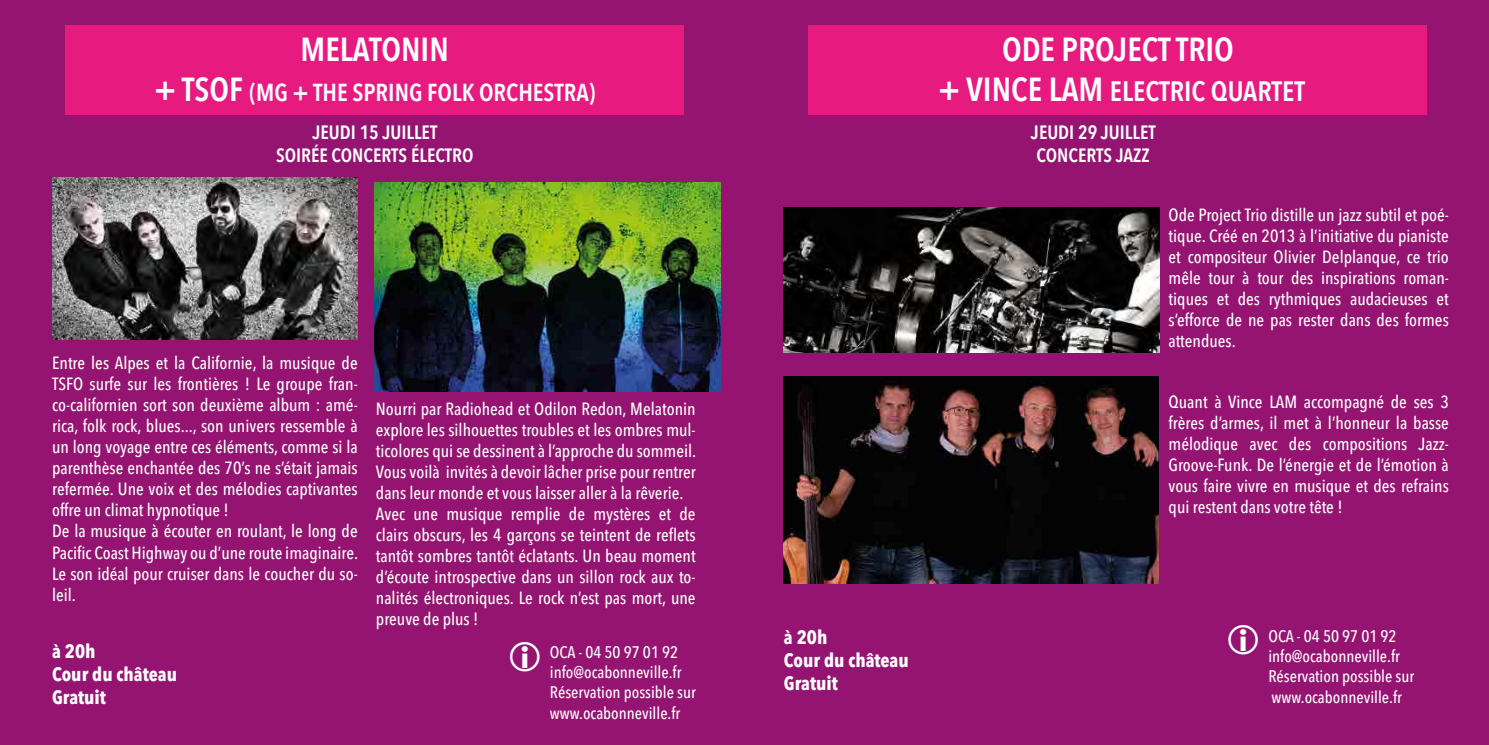
<style>
.page{position:relative;width:1489px;height:745px;background:#fff}
.page>*{position:absolute;margin:0;border:0;box-sizing:border-box;transform-origin:0 0}
.t1{font:36.93px "Webs";color:#fff}
.t2{font:600 33.25px "Avenir Next Condensed";color:#fff}
.t3{font:600 28px "Avenir Next Condensed";color:#fff}
.t4{font:600 24.5px "Avenir Next Condensed";color:#fff}
.t5{font:600 19.25px/23.1px "Avenir Next Condensed";color:#fff}
.t6{font:700 condensed 19.25px/23.1px "Avenir Next LT Pro";color:#fff}
.t7{font:500 condensed 17.5px/21px "Avenir Next LT Pro";color:#fff;text-align:justify}
.t8{font:500 condensed 16.62px/20.3px "Avenir Next LT Pro";color:#fff}
.s1{font-size:33.25px}
</style>
<div class="page">
<div style="left:0;top:0;width:1488px;height:744px;background:#951472"></div>
<div style="left:808px;top:25px;width:618px;height:89px;background:#e71a80"></div>
<img style="left:784px;top:376px;width:374px;height:206px">
<img style="left:784px;top:207px;width:374px;height:145px">
<div style="left:65px;top:25px;width:619px;height:89px;background:#e71a80"></div>
<img style="left:374px;top:182px;width:346px;height:209px">
<img style="left:52px;top:177px;width:306px;height:162px">
<h2 class="t2" style="left:300px;top:20px;width:150px">MELATONIN</h2>
<h3 class="t4" style="left:154px;top:71px;width:442px"><span class="s1">+ TSOF</span> (MG + THE SPRING FOLK ORCHESTRA)</h3>
<p class="t5" style="left:276px;top:120px;width:199px;text-align:center">JEUDI 15 JUILLET<br>SOIRÉE CONCERTS ÉLECTRO</p>
<p class="t7" style="left:52px;top:352px;width:307px;text-align:left">Entre les Alpes et la Californie, la musique de TSFO surfe sur les frontières ! Le groupe fran&shy;co-californien sort son deuxième album : amé&shy;rica, folk rock, blues..., son univers ressemble à un long voyage entre ces éléments, comme si la parenthèse enchantée des 70’s ne s’était jamais refermée. Une voix et des mé lodies captivantes offre un climat hypnotique !<br>De la musique à écouter en roulant, le long de Pacific Coast Highway ou d’une route imaginaire.<br>Le son idéal pour cruiser dans le coucher du so&shy;leil.</p>
<p class="t6" style="left:52px;top:638px;width:126px">à 20h<br>Cour du château<br>Gratuit</p>
<p class="t7" style="left:376px;top:398px;width:322px;text-align:left">Nourri par Radiohead et Odilon Redon, Melatonin explore les silhouettes troubles et les ombres mul&shy;ticolores qui se dessinent à l’approche du sommeil.<br>Vous voilà invités à devoir lâcher prise pour rentrer dans leur monde et vous laisser aller à la rêverie.<br>Avec une musique remplie de mystères et de clairs obscurs, les 4 garçons se teintent de reflets tantôt sombres tantôt éclatants. Un beau moment d’écoute introspective dans un sillon rock aux to&shy;nalités électroniques. Le rock n’est pas mort, une preuve de plus !</p>
<p class="t8" style="left:550px;top:642px;width:147px">OCA - 04 50 97 01 92 info@ocabonneville.fr<br>Réservation possible sur www.ocabonneville.fr</p>
<h1 class="t1" style="left:506px;top:635px;width:38px">i</h1>
<h2 class="t2" style="left:1001px;top:20px;width:233px">ODE PROJECT TRIO</h2>
<h3 class="t3" style="left:938px;top:66px;width:368px"><span class="s1">+ VINCE LAM</span> ELECTRIC QUARTET</h3>
<p class="t5" style="left:1030px;top:120px;width:126px">JEUDI 29 JUILLET<br>CONCERTS JAZZ</p>
<p class="t7" style="left:1168px;top:204px;width:282px">Ode Project Trio distille un jazz subtil et poé&shy;tique. Créé en 2013 à l’initiative du pianiste et compositeur Olivier Delplanque, ce trio mêle tour à tour des inspirations roman&shy;tiques et des rythmiques audacieuses et s’efforce de ne pas rester dans des formes attendues.</p>
<p class="t7" style="left:1168px;top:391px;width:282px">Quant à Vince LAM accompagné de ses 3 frères d’armes, il met à l’honneur la basse mélodique avec des compositions Jazz-Groove-Funk. De l’énergie et de l’émotion à vous faire vivre en musique et des refrains qui restent dans votre tête !</p>
<h1 class="t1" style="left:1224px;top:619px;width:38px">i</h1>
<p class="t6" style="left:784px;top:625px;width:126px">à 20h<br>Cour du château<br>Gratuit</p>
<p class="t8" style="left:1268px;top:625px;width:147px">OCA - 04 50 97 01 92 info@ocabonneville.fr<br>Réservation possible sur www.ocabonneville.fr</p>
</div>
